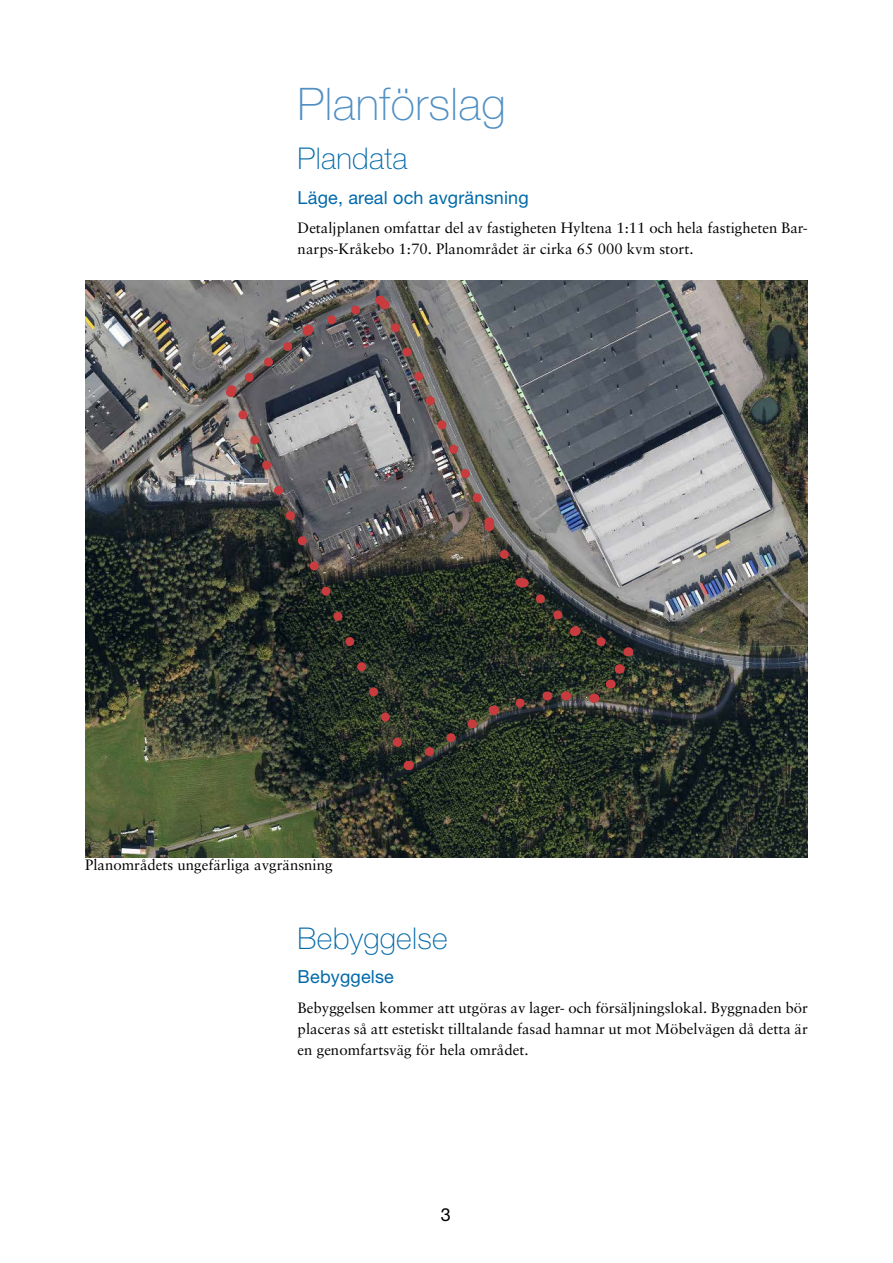
<style>
.page{position:relative;width:893px;height:1263px;background:#fff}
.page>*{position:absolute;margin:0;border:0;box-sizing:border-box;transform-origin:0 0}
.t1{font:100 45px "Helvetica Neue";letter-spacing:.01em;color:#518fc3}
.t2{font:100 30px "Helvetica Neue";letter-spacing:.01em;color:#0069a9}
.t3{font:18px "Helvetica Neue";letter-spacing:.01em;color:#0069a9}
.t4{font:18px "Helvetica Neue";color:#000}
.t5{font:15px/21px "Sabon";color:#000}
</style>
<div class="page">
<img style="left:85px;top:281px;width:723px;height:576px">
<img style="left:231px;top:403px;width:183px;height:362px">
<svg style="left:417px;top:705px;width:78px;height:59px;background:#343629"></svg>
<svg style="left:484px;top:518px;width:33px;height:49px;background:#5d4e47"></svg>
<img style="left:378px;top:296px;width:111px;height:214px">
<svg style="left:307px;top:298px;width:60px;height:38px;background:#685b5c"></svg>
<svg style="left:227px;top:334px;width:73px;height:63px;background:#695f60"></svg>
<svg style="left:509px;top:578px;width:123px;height:136px;background:#3d3c33"></svg>
<h1 class="t1" style="left:298px;top:79px;width:209px">Planförslag</h1>
<h2 class="t2" style="left:298px;top:141px;width:111px">Plandata</h2>
<p class="t3" style="left:298px;top:186px;width:233px">Läge, areal och avgränsning</p>
<p class="t5" style="left:298px;top:217px;width:512px">Detaljplanen omfattar del av fastigheten Hyltena 1:11 och hela fastigheten Bar&shy;narps-Kråkebo 1:70. Planområdet är cirka 65 000 kvm stort.</p>
<p class="t5" style="left:85px;top:854px;width:249px">Planområdets ungefärliga avgränsning</p>
<h2 class="t2" style="left:298px;top:921px;width:151px">Bebyggelse</h2>
<p class="t3" style="left:298px;top:966px;width:98px">Bebyggelse</p>
<p class="t5" style="left:298px;top:997px;width:512px;text-align:justify">Bebyggelsen kommer att utgöras av lager- och försäljningslokal. Byggnaden bör placeras så att estetiskt tilltalande fasad hamnar ut mot Möbelvägen då detta är en genomfartsväg för hela området.</p>
<p class="t4" style="left:441px;top:1204px;width:12px">3</p>
</div>
